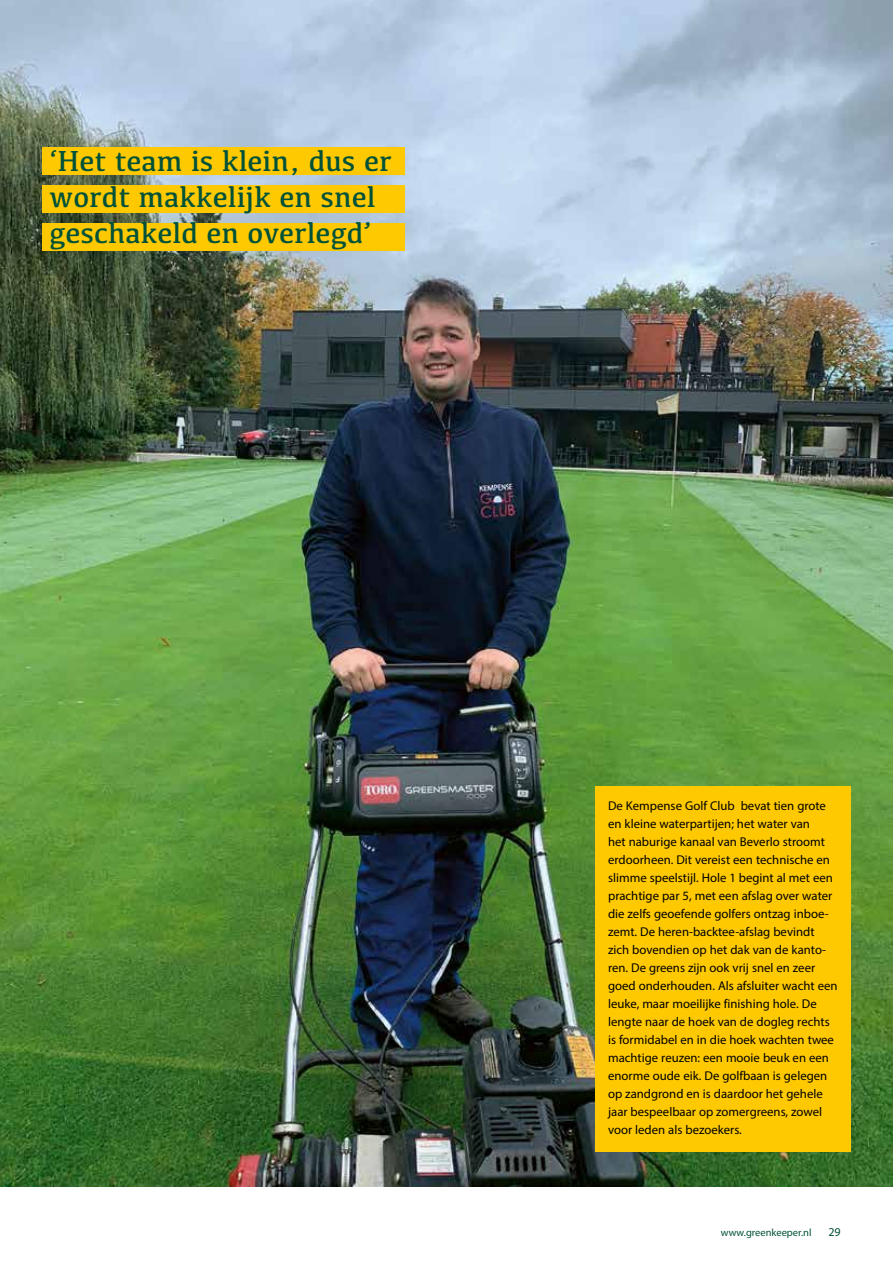
<style>
.page{position:relative;width:893px;height:1263px;background:#fff}
.page>*{position:absolute;margin:0;border:0;box-sizing:border-box;transform-origin:0 0}
.t1{font:30px/36px "Kefa";color:#005139}
.t2{font:12.75px/18px "Myriad Pro";color:#000}
.t3{font:12px "Myriad Pro";color:#005139}
.t4{font:10.5px "Myriad Pro";color:#005139}
</style>
<div class="page">
<img style="left:0;top:0;width:893px;height:1186px">
<div style="left:43px;top:147px;width:362px;height:28px;background:#fec900"></div>
<div style="left:43px;top:223px;width:362px;height:28px;background:#fec900"></div>
<div style="left:43px;top:185px;width:362px;height:28px;background:#fec900"></div>
<div style="left:595px;top:786px;width:255px;height:366px;background:#fec900"></div>
<h1 class="t1" style="left:50px;top:142px;width:344px">‘Het team is klein, dus er wordt makkelijk en snel geschakeld en overlegd’</h1>
<p class="t2" style="left:608px;top:797px;width:231px">De Kempense Golf Club bevat tien grote en kleine waterpartijen; het water van<br>het naburige kanaal van Beverlo stroomt erdoorheen. Dit vereist een technische en slimme speelstijl. Hole 1 begint al met een prachtige par 5, met een afslag over water die zelfs geoefende golfers ontzag inboe&shy;zemt. De heren-backtee-afslag bevindt zich bovendien op het dak van de kanto&shy;ren. De greens zijn ook vrij snel en zeer goed onderhouden. Als afsluiter wacht een leuke, maar moeilijke finishing hole. De lengte naar de hoek van de dogleg rechts is formidabel en in die hoek wachten twee machtige reuzen: een mooie beuk en een enorme oude eik. De golfbaan is gelegen op zandgrond en is daardoor het gehele jaar bespeelbaar op zomergreens, zowel voor leden als bezoekers.</p>
<p class="t4" style="left:721px;top:1226px;width:92px">www.greenkeeper.nl</p>
<p class="t3" style="left:828px;top:1224px;width:14px">29</p>
</div>
